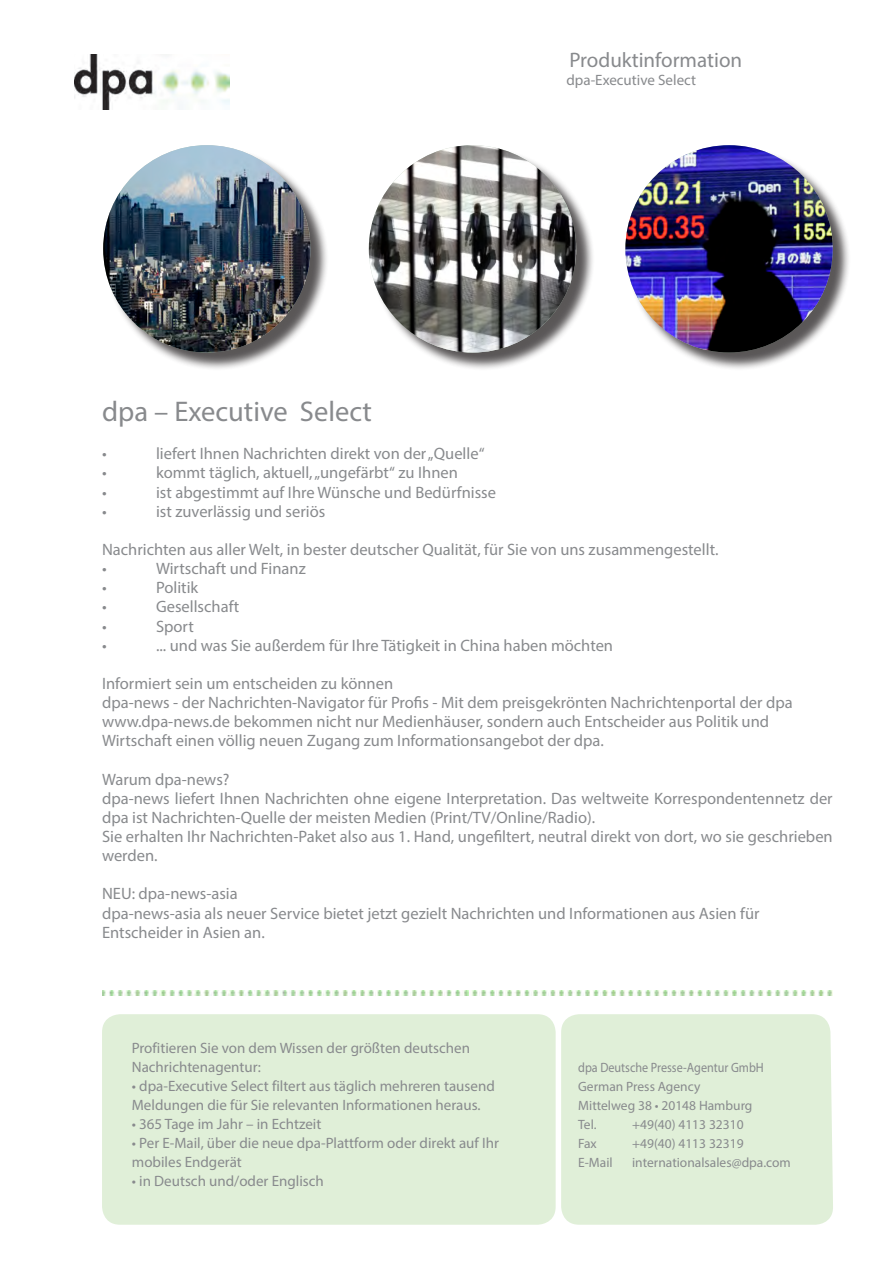
<style>
.page{position:relative;width:893px;height:1263px;background:#fff}
.page>*{position:absolute;margin:0;border:0;box-sizing:border-box;transform-origin:0 0}
.Headline{font:28.5px "Myriad Pro";color:#888a8d}
.t1{font:21px "Myriad Pro";color:#888a8d}
.Fließtext{font:16.5px/19.2px "Myriad Pro";color:#888a8d}
.t2{font:15px/19.2px "Myriad Pro";color:#888a8d}
.t3{font:13.5px/19.2px "Myriad Pro";color:#888a8d;scale:.9 1}
.t4{font:13.5px "Myriad Pro";color:#888a8d}
</style>
<div class="page">
<div style="left:102px;top:1014px;width:454px;height:211px;background:#e0efd8;border-radius:18px"></div>
<img style="left:102px;top:991px;width:731px;height:4px">
<div style="left:561px;top:1014px;width:272px;height:211px;background:#e0efd8"></div>
<img style="left:74px;top:54px;width:155px;height:56px">
<div style="left:371px;top:147px;width:224px;height:224px;background:#231f20;opacity:.75"></div>
<img style="left:369px;top:145px;width:207px;height:208px;border-radius:104px">
<div style="left:105px;top:147px;width:224px;height:224px;background:#231f20;opacity:.75"></div>
<img style="left:103px;top:145px;width:207px;height:208px;border-radius:104px">
<div style="left:628px;top:147px;width:223px;height:224px;background:#231f20;opacity:.75"></div>
<img style="left:625px;top:145px;width:208px;height:208px;border-radius:104px">
<p class="t1" style="left:569px;top:47px;width:174px">Produktinformation</p>
<p class="t2" style="left:566px;top:70px;width:131px">dpa-Executive Select</p>
<p class="Headline" style="left:102px;top:394px;width:271px">dpa – Executive Select</p>
<p class="Fließtext" style="left:102px;top:444px;width:6px">•</p>
<p class="Fließtext" style="left:156px;top:444px;width:330px">liefert Ihnen Nachrichten direkt von der„Quelle“</p>
<p class="Fließtext" style="left:102px;top:463px;width:6px">•</p>
<p class="Fließtext" style="left:156px;top:463px;width:303px">kommt täglich, aktuell,„ungefärbt“ zu Ihnen</p>
<p class="Fließtext" style="left:102px;top:482px;width:6px">•</p>
<p class="Fließtext" style="left:156px;top:482px;width:342px">ist abgestimmt auf Ihre Wünsche und Bedürfnisse</p>
<p class="Fließtext" style="left:102px;top:501px;width:6px">•</p>
<p class="Fließtext" style="left:156px;top:501px;width:171px">ist zuverlässig und seriös</p>
<p class="Fließtext" style="left:102px;top:539px;width:618px">Nachrichten aus aller Welt, in bester deutscher Qualität, für Sie von uns zusammengestellt.</p>
<p class="Fließtext" style="left:102px;top:559px;width:6px">•</p>
<p class="Fließtext" style="left:156px;top:559px;width:151px">Wirtschaft und Finanz</p>
<p class="Fließtext" style="left:102px;top:578px;width:6px">•</p>
<p class="Fließtext" style="left:156px;top:578px;width:44px">Politik</p>
<p class="Fließtext" style="left:102px;top:597px;width:6px">•</p>
<p class="Fließtext" style="left:156px;top:597px;width:85px">Gesellschaft</p>
<p class="Fließtext" style="left:102px;top:616px;width:6px">•</p>
<p class="Fließtext" style="left:156px;top:616px;width:39px">Sport</p>
<p class="Fließtext" style="left:102px;top:635px;width:6px">•</p>
<p class="Fließtext" style="left:156px;top:635px;width:459px">... und was Sie außerdem für Ihre Tätigkeit in China haben möchten</p>
<p class="Fließtext" style="left:102px;top:673px;width:293px">Informiert sein um entscheiden zu können</p>
<p class="Fließtext" style="left:102px;top:693px;width:692px">dpa-news - der Nachrichten-Navigator für Profis - Mit dem preisgekrönten Nachrichtenportal der dpa</p>
<p class="Fließtext" style="left:102px;top:712px;width:669px">www.dpa-news.de bekommen nicht nur Medienhäuser, sondern auch Entscheider aus Politik und</p>
<p class="Fließtext" style="left:102px;top:731px;width:503px">Wirtschaft einen völlig neuen Zugang zum Informationsangebot der dpa.</p>
<p class="Fließtext" style="left:102px;top:769px;width:129px">Warum dpa-news?</p>
<p class="Fließtext" style="left:102px;top:788px;width:732px">dpa-news liefert Ihnen Nachrichten ohne eigene Interpretation. Das weltweite Korrespondentennetz der dpa ist Nachrichten-Quelle der meisten Medien (Print/TV/Online/Radio).</p>
<p class="Fließtext" style="left:102px;top:826px;width:732px">Sie erhalten Ihr Nachrichten-Paket also aus 1. Hand, ungefiltert, neutral direkt von dort, wo sie geschrieben werden.</p>
<p class="Fließtext" style="left:102px;top:884px;width:137px">NEU: dpa-news-asia</p>
<p class="Fließtext" style="left:102px;top:903px;width:659px">dpa-news-asia als neuer Service bietet jetzt gezielt Nachrichten und Informationen aus Asien für</p>
<p class="Fließtext" style="left:102px;top:922px;width:164px">Entscheider in Asien an.</p>
<p class="t2" style="left:132px;top:1037px;width:340px">Profitieren Sie von dem Wissen der größten deutschen<br>Nachrichtenagentur:</p>
<p class="t2" style="left:132px;top:1076px;width:364px">• dpa-Executive Select filtert aus täglich mehreren tausend<br>Meldungen die für Sie relevanten Informationen heraus.</p>
<p class="t2" style="left:132px;top:1114px;width:191px">• 365 Tage im Jahr – in Echtzeit</p>
<p class="t2" style="left:132px;top:1133px;width:369px">• Per E-Mail, über die neue dpa-Plattform oder direkt auf Ihr mobiles Endgerät</p>
<p class="t2" style="left:132px;top:1171px;width:193px">• in Deutsch und/oder Englisch</p>
<p class="t3" style="left:578px;top:1057px;width:208px">dpa Deutsche Presse-Agentur GmbH<br>German Press Agency<br>Mittelweg 38 • 20148 Hamburg<br>Tel.</p>
<p class="t4" style="left:632px;top:1116px;width:113px">+49(40) 4113 32310</p>
<p class="t4" style="left:578px;top:1135px;width:20px">Fax</p>
<p class="t4" style="left:632px;top:1135px;width:113px">+49(40) 4113 32319</p>
<p class="t4" style="left:578px;top:1154px;width:36px">E-Mail</p>
<p class="t4" style="left:632px;top:1154px;width:160px">internationalsales@dpa.com</p>
</div>
